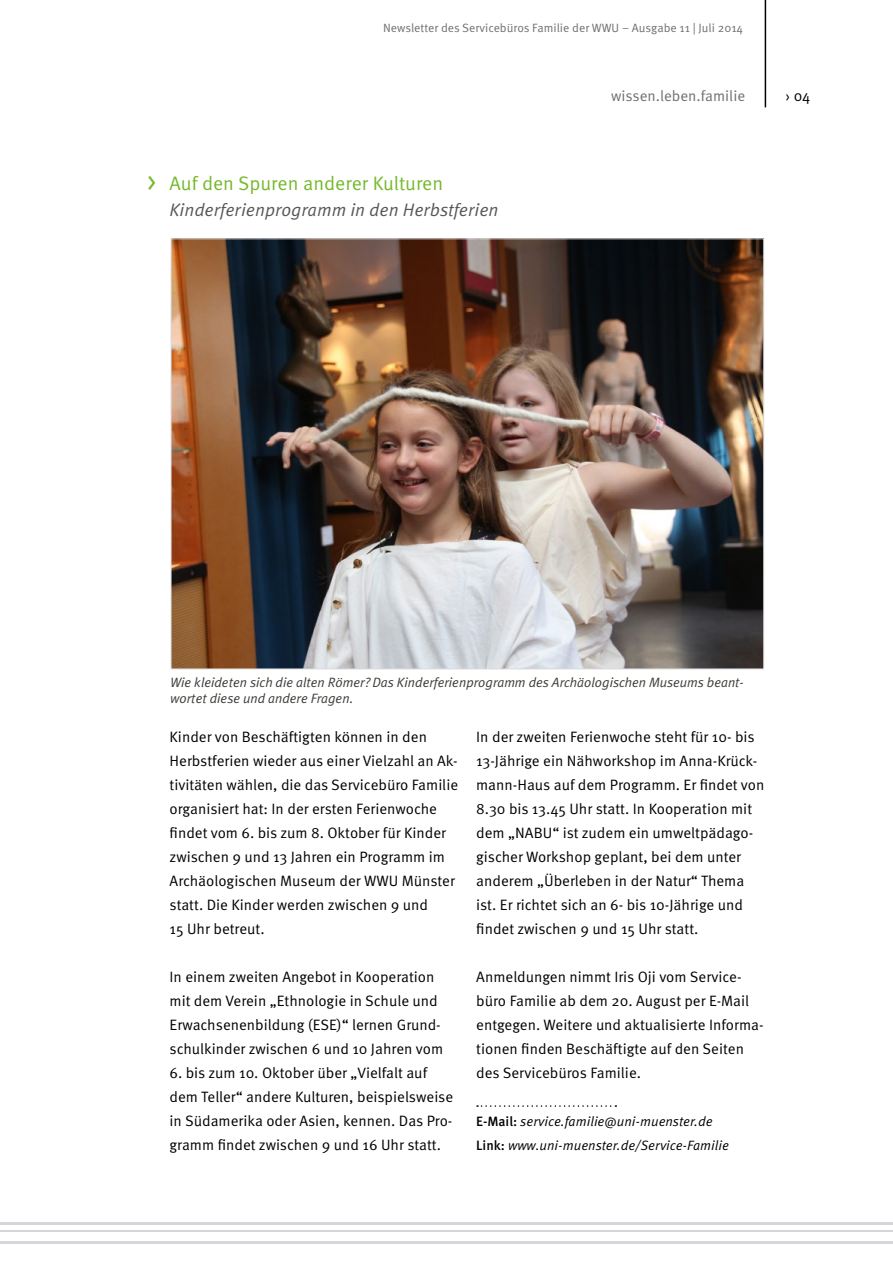
<style>
.page{position:relative;width:893px;height:1263px;background:#fff}
.page>*{position:absolute;margin:0;border:0;box-sizing:border-box;transform-origin:0 0}
.t1{font:27px "Meta OT";color:#76b82a}
.t2{font:19.5px "Meta OT";color:#76b82a}
.t3{font:italic 18px "Meta OT";color:#575756}
.t4{font:15px/24px "Meta OT";color:#000}
.t5{font:15px "Meta OT";color:#706f6f}
.t6{font:italic 13.5px/16.2px "Meta Plus Normal";color:#3c3c37}
.t7{font:italic 13.5px/24px "Meta OT";color:#000}
.t8{font:12px "Meta OT";color:#706f6f}
.s1{font-weight:500;font-style:normal}
</style>
<div class="page">
<hr style="left:765px;top:0;width:1px;height:107px;background:#000">
<hr style="left:0;top:1230px;width:893px;height:1px;background:#d5d6db">
<hr style="left:0;top:1241px;width:893px;height:3px;background:#d5d6db">
<hr style="left:0;top:1222px;width:893px;height:3px;background:#d5d6db">
<svg style="left:477px;top:1105px;width:139px;height:2px"></svg>
<img style="left:173px;top:240px;width:589px;height:427px">
<p class="t8" style="left:383px;top:21px;width:361px">Newsletter des Servicebüros Familie der WWU – Ausgabe 11 | Juli 2014</p>
<p class="t5" style="left:611px;top:86px;width:135px">wissen.leben.familie</p>
<h1 class="t1" style="left:147px;top:165px;width:10px">&gt;</h1>
<h2 class="t2" style="left:170px;top:171px;width:275px">Auf den Spuren anderer Kulturen</h2>
<p class="t3" style="left:170px;top:199px;width:330px">Kinderferienprogramm in den Herbstferien</p>
<p class="t4" style="left:786px;top:84px;width:26px">› 04</p>
<p class="t6" style="left:170px;top:674px;width:575px">Wie kleideten sich die alten Römer? Das Kinderferienprogramm des Archäologischen Museums beant&shy;wortet diese und andere Fragen.</p>
<p class="t4" style="left:170px;top:725px;width:290px">Kinder von Beschäftigten können in den Herbstferien wieder aus einer Vielzahl an Ak&shy;tivitäten wählen, die das Servicebüro Familie organisiert hat: In der ersten Ferienwoche findet vom 6. bis zum 8. Oktober für Kinder zwischen 9 und 13 Jahren ein Programm im Archäologischen Museum der WWU Münster statt. Die Kinder werden zwischen 9 und<br>15 Uhr betreut.</p>
<p class="t4" style="left:170px;top:965px;width:275px">In einem zweiten Angebot in Kooperation mit dem Verein „Ethnologie in Schule und Erwachsenenbildung (ESE)“ lernen Grund&shy;schulkinder zwischen 6 und 10 Jahren vom</p>
<p class="t4" style="left:170px;top:1061px;width:285px">6. bis zum 10. Oktober über „Vielfalt auf dem Teller“ andere Kulturen, beispielsweise in Südamerika oder Asien, kennen. Das Pro&shy;gramm findet zwischen 9 und 16 Uhr statt.</p>
<p class="t4" style="left:476px;top:725px;width:290px">In der zweiten Ferienwoche steht für 10- bis 13-Jährige ein Nähworkshop im Anna-Krück&shy;mann-Haus auf dem Programm. Er findet von 8.30 bis 13.45 Uhr statt. In Kooperation mit dem „NABU“ ist zudem ein umweltpädago&shy;gischer Workshop geplant, bei dem unter anderem „Überleben in der Natur“ Thema ist. Er richtet sich an 6- bis 10-Jährige und findet zwischen 9 und 15 Uhr statt.</p>
<p class="t4" style="left:476px;top:965px;width:289px">Anmeldungen nimmt Iris Oji vom Service&shy;büro Familie ab dem 20. August per E-Mail entgegen. Weitere und aktualisierte Informa&shy;tionen finden Beschäftigte auf den Seiten des Servicebüros Familie.</p>
<p class="t7" style="left:476px;top:1109px;width:254px"><span class="s1">E-Mail:</span> service.familie@uni-muenster.de<br><span class="s1">Link:</span> www.uni-muenster.de/Service-Familie</p>
</div>
